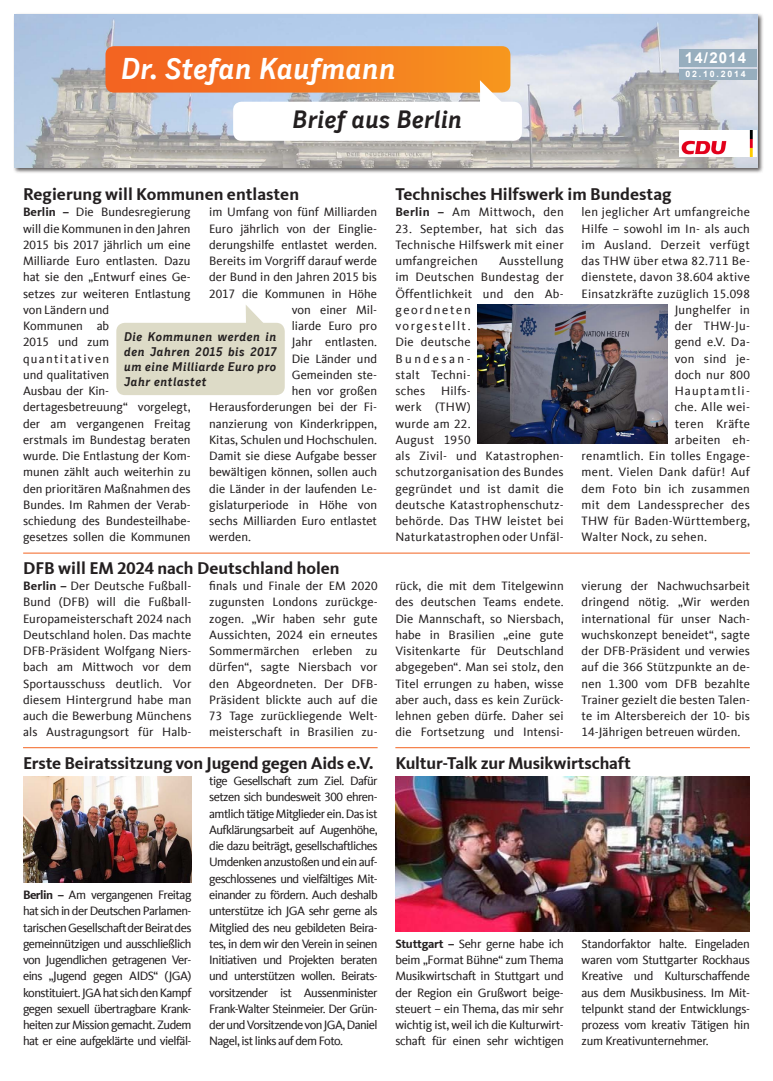
<style>
.page{position:relative;width:773px;height:1081px;background:#fff}
.page>*{position:absolute;margin:0;border:0;box-sizing:border-box;transform-origin:0 0}
.Infobox_Überschrift{font:italic 700 30px "CDU Skopex";color:#fff}
.Infobox_Überschrift-2{font:italic 700 25px "CDU Skopex";color:#231f20}
.Überschrift{font:700 17.5px "CDU Kievit Tab";color:#231f20}
.t1{font:700 15px "Arial";letter-spacing:.08em;color:#fff}
.Fließtext{font:12.5px/16.2px "CDU Kievit Tab";color:#231f20;text-align:justify}
.Fließtext-2{font:12.5px/16.2px "CDU Kievit Tab";letter-spacing:.025em;color:#231f20}
.Sprechblase_fett{font:italic 700 12.5px/15px "CDU Skopex";letter-spacing:.03em;color:#231f20;text-align:justify}
.Fließtext-3{font:12.5px "CDU Kievit Tab";letter-spacing:.095em;color:#231f20}
.t2{font:700 8.75px "Arial";letter-spacing:.21em;color:#fff}
.s1{font-weight:700}
</style>
<div class="page">
<svg style="left:246px;top:305px;width:35px;height:19px"></svg>
<div style="left:116px;top:323px;width:169px;height:72px;background:#dddbc7;border-radius:9px"></div>
<img style="left:477px;top:305px;width:190px;height:139px">
<img style="left:24px;top:776px;width:167px;height:107px">
<img style="left:395px;top:776px;width:354px;height:155px">
<hr style="left:23px;top:747px;width:354px;height:1px;background:#f36421">
<hr style="left:23px;top:553px;width:726px;height:1px;background:#f36421">
<hr style="left:395px;top:747px;width:354px;height:1px;background:#f36421">
<div style="left:13px;top:13px;width:750px;height:161px;background:#231f20;opacity:.75"></div>
<img style="left:14px;top:14px;width:742px;height:154px">
<img style="left:679px;top:131px;width:77px;height:26px">
<div style="left:233px;top:102px;width:289px;height:39px;background:#fff;border-radius:9px"></div>
<svg style="left:105px;top:46px;width:405px;height:62px"></svg>
<div style="left:679px;top:49px;width:77px;height:18px;background:#97aebe"></div>
<div style="left:679px;top:69px;width:77px;height:10px;background:#97aebe"></div>
<p class="Infobox_Überschrift" style="left:121px;top:51px;width:276px">Dr. Stefan Kaufmann</p>
<p class="Infobox_Überschrift-2" style="left:292px;top:105px;width:171px">Brief aus Berlin</p>
<p class="t1" style="left:684px;top:48px;width:63px">14/2014</p>
<p class="t2" style="left:685px;top:68px;width:62px">02.10.2014</p>
<p class="Überschrift" style="left:23px;top:184px;width:277px">Regierung will Kommunen entlasten</p>
<p class="Überschrift" style="left:395px;top:184px;width:277px">Technisches Hilfswerk im Bundestag</p>
<p class="Fließtext" style="left:23px;top:204px;width:169px;text-align:left"><span class="s1">Berlin –</span> Die Bundesregierung will die Kommunen in den Jahren<br>2015 bis 2017 jährlich um eine<br>Milliarde Euro entlasten. Dazu hat sie den „Entwurf eines Ge&shy;setzes zur weiteren Entlastung von Ländern und<br>Kommunen ab<br>2015 und zum quantitativen<br>und qualitativen<br>Ausbau der Kin&shy;dertagesbetreuung“ vorgelegt, der am vergangenen Freitag erstmals im Bundestag beraten wurde. Die Entlastung der Kom&shy;munen zählt auch weiterhin zu den prioritären Maßnahmen des<br>Bundes. Im Rahmen der Verab&shy;schiedung des Bundesteilhabe&shy;gesetzes sollen die Kommunen</p>
<p class="Fließtext" style="left:209px;top:204px;width:169px">im Umfang von fünf Milliarden</p>
<p class="Fließtext" style="left:209px;top:220px;width:169px">Euro jährlich von der Einglie-</p>
<p class="Fließtext" style="left:209px;top:237px;width:169px">derungshilfe entlastet werden.</p>
<p class="Fließtext" style="left:209px;top:253px;width:169px">Bereits im Vorgriff darauf werde</p>
<p class="Fließtext" style="left:209px;top:269px;width:169px">der Bund in den Jahren 2015 bis</p>
<p class="Fließtext" style="left:209px;top:285px;width:169px">2017 die Kommunen in Höhe</p>
<p class="Fließtext" style="left:292px;top:302px;width:87px">von einer Mil-</p>
<p class="Fließtext" style="left:292px;top:318px;width:87px">liarde Euro pro</p>
<p class="Fließtext" style="left:292px;top:334px;width:87px">Jahr entlasten.</p>
<p class="Fließtext" style="left:292px;top:350px;width:87px">Die Länder und</p>
<p class="Fließtext" style="left:292px;top:367px;width:87px">Gemeinden ste-</p>
<p class="Fließtext" style="left:292px;top:383px;width:87px">hen vor großen</p>
<p class="Fließtext" style="left:209px;top:399px;width:169px">Herausforderungen bei der Fi-</p>
<p class="Fließtext" style="left:209px;top:415px;width:169px">nanzierung von Kinderkrippen,</p>
<p class="Fließtext" style="left:209px;top:432px;width:169px">Kitas, Schulen und Hochschulen.</p>
<p class="Fließtext" style="left:209px;top:448px;width:169px">Damit sie diese Aufgabe besser</p>
<p class="Fließtext" style="left:209px;top:464px;width:169px">bewältigen können, sollen auch</p>
<p class="Fließtext" style="left:209px;top:480px;width:169px">die Länder in der laufenden Le-</p>
<p class="Fließtext" style="left:209px;top:497px;width:169px">gislaturperiode in Höhe von</p>
<p class="Fließtext" style="left:209px;top:513px;width:169px">sechs Milliarden Euro entlastet</p>
<p class="Fließtext" style="left:209px;top:529px;width:43px">werden.</p>
<p class="Sprechblase_fett" style="left:124px;top:329px;width:154px">Die Kommunen werden in den Jahren 2015 bis 2017 um eine Milliarde Euro pro Jahr entlastet</p>
<p class="Überschrift" style="left:23px;top:558px;width:318px">DFB will EM 2024 nach Deutschland holen</p>
<p class="Fließtext-2" style="left:395px;top:204px;width:170px"><span class="s1">Berlin –</span> Am Mittwoch, den</p>
<p class="Fließtext" style="left:395px;top:220px;width:170px">23. September, hat sich das Technische Hilfswerk mit einer umfangreichen</p>
<p class="Fließtext-2" style="left:395px;top:253px;width:170px;text-indent:104px">Ausstellung im Deutschen Bundestag der<br>Öffentlichkeit und den Ab&shy;geordneten<br>vorgestellt.<br>Die deutsche<br>Bundesan-<br>stalt Techni-<br>sches</p>
<p class="Fließtext-2" style="left:395px;top:383px;width:170px;text-indent:46px">Hilfs-<br>werk (THW)<br>wurde am 22.<br>August 1950<br>als Zivil- und Katastrophen&shy;schutzorganisation des Bundes gegründet und ist damit die deutsche Katastrophenschutz&shy;behörde. Das THW leistet bei<br>Naturkatastrophen oder Unfäl-</p>
<p class="Fließtext-2" style="left:581px;top:204px;width:170px">len jeglicher Art umfangreiche</p>
<p class="Fließtext-2" style="left:581px;top:220px;width:170px">Hilfe – sowohl im In- als auch</p>
<p class="Fließtext-2" style="left:581px;top:237px;width:170px">im Ausland. Derzeit verfügt</p>
<p class="Fließtext-2" style="left:581px;top:253px;width:170px">das THW über etwa 82.711 Be-</p>
<p class="Fließtext-2" style="left:581px;top:269px;width:170px">dienstete, davon 38.604 aktive</p>
<p class="Fließtext-2" style="left:581px;top:285px;width:170px">Einsatzkräfte zuzüglich 15.098</p>
<p class="Fließtext-2" style="left:674px;top:302px;width:77px">Junghelfer in</p>
<p class="Fließtext" style="left:674px;top:318px;width:77px">der THW-Ju-</p>
<p class="Fließtext" style="left:674px;top:334px;width:77px">gend e.V. Da-</p>
<p class="Fließtext-2" style="left:674px;top:350px;width:77px">von sind je-</p>
<p class="Fließtext-2" style="left:674px;top:367px;width:77px">doch nur 800</p>
<p class="Fließtext-3" style="left:674px;top:384px;width:77px">Hauptamtli-</p>
<p class="Fließtext-2" style="left:674px;top:399px;width:77px">che. Alle wei-</p>
<p class="Fließtext-2" style="left:674px;top:415px;width:77px">teren Kräfte</p>
<p class="Fließtext-2" style="left:674px;top:432px;width:77px">arbeiten eh-</p>
<p class="Fließtext-2" style="left:581px;top:448px;width:170px">renamtlich. Ein tolles Engage-</p>
<p class="Fließtext-2" style="left:581px;top:464px;width:170px">ment. Vielen Dank dafür! Auf</p>
<p class="Fließtext-2" style="left:581px;top:480px;width:170px">dem Foto bin ich zusammen</p>
<p class="Fließtext-2" style="left:581px;top:497px;width:170px">mit dem Landessprecher des</p>
<p class="Fließtext-2" style="left:581px;top:513px;width:170px">THW für Baden-Württemberg,</p>
<p class="Fließtext-2" style="left:581px;top:529px;width:127px">Walter Nock, zu sehen.</p>
<p class="Fließtext" style="left:23px;top:578px;width:170px"><span class="s1">Berlin –</span> Der Deutsche Fußball-Bund (DFB) will die Fußball-Europameisterschaft 2024 nach Deutschland holen. Das machte DFB-Präsident Wolfgang Niers&shy;bach am Mittwoch vor dem Sportausschuss deutlich. Vor diesem Hintergrund habe man auch die Bewerbung Münchens als Austragungsort für Halb-</p>
<p class="Fließtext" style="left:209px;top:578px;width:170px">finals und Finale der EM 2020 zugunsten Londons zurückge&shy;zogen. „Wir haben sehr gute Aussichten, 2024 ein erneutes Sommermärchen erleben zu dürfen“, sagte Niersbach vor den Abgeordneten. Der DFB-Präsident blickte auch auf die 73 Tage zurückliegende Welt&shy;meisterschaft in Brasilien zu-</p>
<p class="Fließtext" style="left:395px;top:578px;width:170px">rück, die mit dem Titelgewinn des deutschen Teams endete.<br>Die Mannschaft, so Niersbach, habe in Brasilien „eine gute Visitenkarte für Deutschland abgegeben“. Man sei stolz, den Titel errungen zu haben, wisse aber auch, dass es kein Zurück&shy;lehnen geben dürfe. Daher sei die Fortsetzung und Intensi-</p>
<p class="Fließtext" style="left:581px;top:578px;width:170px">vierung der Nachwuchsarbeit dringend nötig. „Wir werden international für unser Nach&shy;wuchskonzept beneidet“, sagte der DFB-Präsident und verwies auf die 366 Stützpunkte an de&shy;nen 1.300 vom DFB bezahlte Trainer gezielt die besten Talen&shy;te im Altersbereich der 10- bis 14-Jährigen betreuen würden.</p>
<p class="Überschrift" style="left:23px;top:753px;width:352px">Erste Beiratssitzung von Jugend gegen Aids e.V.</p>
<p class="Fließtext" style="left:23px;top:887px;width:170px"><span class="s1">Berlin –</span> Am vergangenen Freitag hat sich in der Deutschen Parlamen&shy;tarischen Gesellschaft der Beirat des gemeinnützigen und ausschließlich von Jugendlichen getragenen Ver&shy;eins „Jugend gegen AIDS“ (JGA) konstituiert. JGA hat sich den Kampf gegen sexuell übertragbare Krank&shy;heiten zur Mission gemacht. Zudem hat er eine aufgeklärte und vielfäl-</p>
<p class="Fließtext" style="left:209px;top:773px;width:170px">tige Gesellschaft zum Ziel. Dafür setzen sich bundesweit 300 ehren&shy;amtlich tätige Mitglieder ein. Das ist Aufklärungsarbeit auf Augenhöhe, die dazu beiträgt, gesellschaftliches Umdenken anzustoßen und ein auf&shy;geschlossenes und vielfältiges Mit&shy;einander zu fördern. Auch deshalb unterstütze ich JGA sehr gerne als Mitglied des neu gebildeten Beira&shy;tes, in dem wir den Verein in seinen Initiativen und Projekten beraten und unterstützen wollen. Beirats&shy;vorsitzender ist Aussenminister Frank-Walter Steinmeier. Der Grün&shy;der und Vorsitzende von JGA, Daniel Nagel, ist links auf dem Foto.</p>
<p class="Überschrift" style="left:395px;top:753px;width:237px">Kultur-Talk zur Musikwirtschaft</p>
<p class="Fließtext" style="left:395px;top:935px;width:170px"><span class="s1">Stuttgart –</span> Sehr gerne habe ich beim „Format Bühne“ zum Thema Musikwirtschaft in Stuttgart und der Region ein Grußwort beige&shy;steuert – ein Thema, das mir sehr wichtig ist, weil ich die Kulturwirt&shy;schaft für einen sehr wichtigen</p>
<p class="Fließtext" style="left:581px;top:935px;width:170px">Standorfaktor halte. Eingeladen waren vom Stuttgarter Rockhaus Kreative und Kulturschaffende aus dem Musikbusiness. Im Mit&shy;telpunkt stand der Entwicklungs&shy;prozess vom kreativ Tätigen hin zum Kreativunternehmer.</p>
</div>
